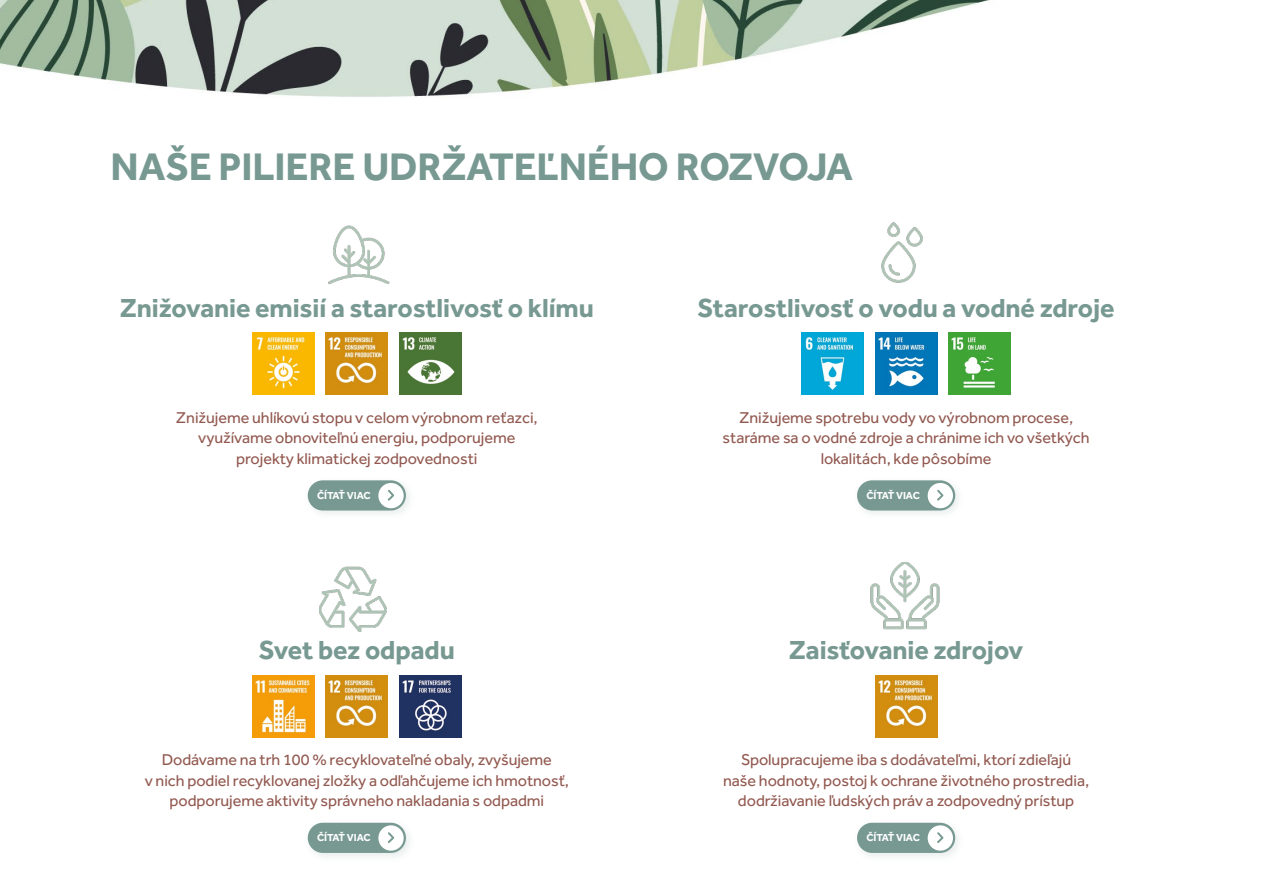
<style>
.page{position:relative;width:1263px;height:893px;background:#fff}
.page>*{position:absolute;margin:0;border:0;box-sizing:border-box;transform-origin:0 0}
.t1{font:700 39.75px "Effra";letter-spacing:-.005em;color:#779991}
.t2{font:700 27px "Effra";letter-spacing:-.005em;color:#779991}
.t3{font:16.2px/20.2px "Effra";letter-spacing:-.005em;color:#925950;text-align:center}
.t4{font:700 10.5px "Effra";letter-spacing:-.005em;color:#fff}
</style>
<div class="page">
<img style="left:875px;top:675px;width:62px;height:62px">
<img style="left:253px;top:675px;width:61px;height:62px">
<img style="left:326px;top:675px;width:62px;height:62px">
<img style="left:399px;top:675px;width:62px;height:62px">
<img style="left:802px;top:333px;width:62px;height:62px">
<img style="left:875px;top:333px;width:62px;height:62px">
<img style="left:948px;top:333px;width:62px;height:62px">
<img style="left:328px;top:225px;width:62px;height:60px">
<img style="left:881px;top:222px;width:42px;height:61px">
<img style="left:319px;top:566px;width:68px;height:65px">
<img style="left:870px;top:562px;width:70px;height:68px">
<div style="left:303px;top:476px;width:112px;height:44px;background:#779991;opacity:.17"></div>
<div style="left:308px;top:480px;width:98px;height:30px;background:#779991;border-radius:15px"></div>
<div style="left:378px;top:483px;width:26px;height:25px;background:#fff;border-radius:50%"></div>
<svg style="left:387px;top:490px;width:7px;height:11px"></svg>
<div style="left:852px;top:476px;width:113px;height:44px;background:#779991;opacity:.17"></div>
<div style="left:857px;top:480px;width:98px;height:30px;background:#779991;border-radius:15px"></div>
<div style="left:928px;top:483px;width:25px;height:25px;background:#fff;border-radius:50%"></div>
<svg style="left:937px;top:490px;width:7px;height:11px"></svg>
<div style="left:303px;top:818px;width:112px;height:45px;background:#779991;opacity:.17"></div>
<div style="left:308px;top:823px;width:98px;height:30px;background:#779991;border-radius:15px"></div>
<div style="left:378px;top:825px;width:26px;height:26px;background:#fff;border-radius:50%"></div>
<svg style="left:387px;top:832px;width:7px;height:11px"></svg>
<div style="left:852px;top:818px;width:113px;height:45px;background:#779991;opacity:.17"></div>
<div style="left:857px;top:823px;width:98px;height:30px;background:#779991;border-radius:15px"></div>
<div style="left:928px;top:825px;width:25px;height:26px;background:#fff;border-radius:50%"></div>
<svg style="left:937px;top:832px;width:7px;height:11px"></svg>
<img style="left:0;top:0;width:990px;height:97px">
<img style="left:253px;top:333px;width:61px;height:62px">
<img style="left:326px;top:333px;width:62px;height:62px">
<img style="left:399px;top:333px;width:62px;height:62px">
<h1 class="t1" style="left:111px;top:143px;width:744px">NAŠE PILIERE UDRŽATEĽNÉHO ROZVOJA</h1>
<h2 class="t2" style="left:120px;top:291px;width:476px">Znižovanie emisií a starostlivosť o klímu</h2>
<h2 class="t2" style="left:698px;top:291px;width:418px">Starostlivosť o vodu a vodné zdroje</h2>
<p class="t3" style="left:176px;top:407px;width:363px">Znižujeme uhlíkovú stopu v celom výrobnom reťazci, využívame obnoviteľnú energiu, podporujeme projekty klimatickej zodpovednosti</p>
<p class="t3" style="left:723px;top:407px;width:368px">Znižujeme spotrebu vody vo výrobnom procese, staráme sa o vodné zdroje a chránime ich vo všetkých lokalitách, kde pôsobíme</p>
<p class="t4" style="left:317px;top:489px;width:55px">ČÍTAŤ VIAC</p>
<p class="t4" style="left:866px;top:489px;width:55px">ČÍTAŤ VIAC</p>
<h2 class="t2" style="left:259px;top:634px;width:197px">Svet bez odpadu</h2>
<h2 class="t2" style="left:789px;top:634px;width:236px">Zaisťovanie zdrojov</h2>
<p class="t3" style="left:145px;top:750px;width:426px">Dodávame na trh 100 % recyklovateľné obaly, zvyšujeme<br>v nich podiel recyklovanej zložky a odľahčujeme ich hmotnosť, podporujeme aktivity správneho nakladania s odpadmi</p>
<p class="t3" style="left:723px;top:750px;width:367px">Spolupracujeme iba s dodávateľmi, ktorí zdieľajú naše hodnoty, postoj k ochrane životného prostredia, dodržiavanie ľudských práv a zodpovedný prístup</p>
<p class="t4" style="left:317px;top:831px;width:55px">ČÍTAŤ VIAC</p>
<p class="t4" style="left:866px;top:831px;width:55px">ČÍTAŤ VIAC</p>
</div>
